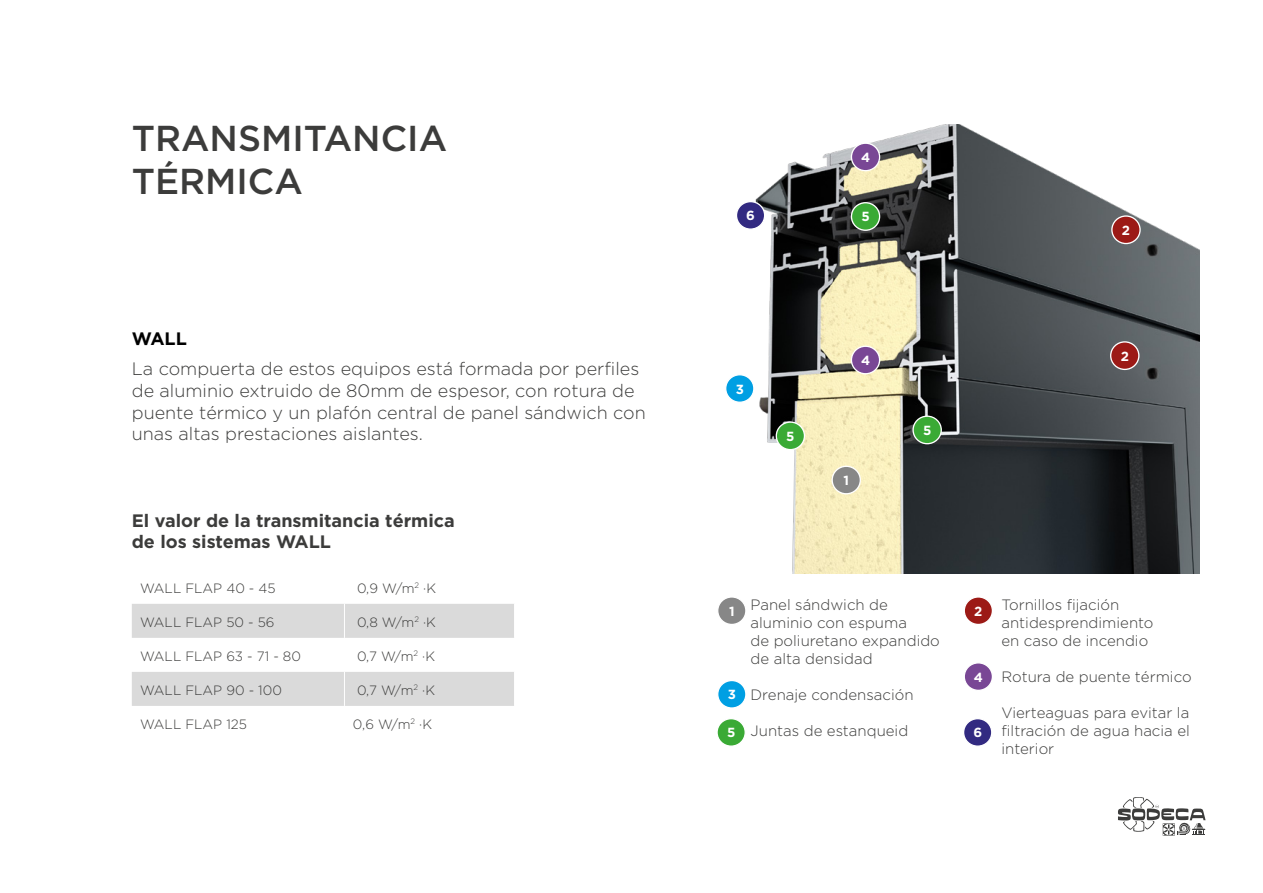
<style>
.page{position:relative;width:1263px;height:893px;background:#fff}
.page>*{position:absolute;margin:0;border:0;box-sizing:border-box;transform-origin:0 0}
.t1{font:500 36px/43.2px "Gotham";color:#3c3c3b}
.t2{font:300 18px/21.6px "Gotham";color:#3c3c3b}
.t3{font:700 18px/21.6px "Gotham";color:#3c3c3b}
.t4{font:700 18px "Gotham";color:#000}
.t5{font:300 15px/18px "Gotham";color:#3c3c3b}
.t6{font:300 13.5px "Gotham";color:#3c3c3b}
.t7{font:700 13.2px "Gotham";color:#fff}
</style>
<div class="page">
<svg style="left:1118px;top:797px;width:87px;height:39px"></svg>
<svg style="left:132px;top:604px;width:382px;height:102px"></svg>
<hr style="left:344px;top:604px;width:1px;height:34px;background:#fff">
<hr style="left:344px;top:672px;width:1px;height:34px;background:#fff">
<img style="left:729px;top:124px;width:470px;height:449px">
<div style="left:718px;top:597px;width:28px;height:27px;background:#878787;border-radius:50%"></div>
<div style="left:717px;top:596px;width:29px;height:29px;border:1px solid #fff;border-radius:50%"></div>
<div style="left:832px;top:466px;width:28px;height:28px;background:#878787;border-radius:50%"></div>
<div style="left:831px;top:466px;width:30px;height:28px;border:1px solid #fff;border-radius:50%"></div>
<div style="left:964px;top:597px;width:28px;height:27px;background:#9c1a16;border-radius:50%"></div>
<div style="left:963px;top:596px;width:30px;height:29px;border:1px solid #fff;border-radius:50%"></div>
<div style="left:718px;top:680px;width:28px;height:28px;background:#009fe3;border-radius:50%"></div>
<div style="left:717px;top:680px;width:29px;height:29px;border:1px solid #fff;border-radius:50%"></div>
<div style="left:964px;top:663px;width:28px;height:27px;background:#794795;border-radius:50%"></div>
<div style="left:963px;top:662px;width:30px;height:29px;border:1px solid #fff;border-radius:50%"></div>
<div style="left:717px;top:719px;width:28px;height:27px;background:#3aaa35;border-radius:50%"></div>
<div style="left:716px;top:718px;width:30px;height:29px;border:1px solid #fff;border-radius:50%"></div>
<div style="left:1111px;top:342px;width:28px;height:27px;background:#9c1a16;border-radius:50%"></div>
<div style="left:1110px;top:341px;width:29px;height:29px;border:1px solid #fff;border-radius:50%"></div>
<div style="left:1112px;top:216px;width:28px;height:28px;background:#9c1a16;border-radius:50%"></div>
<div style="left:1111px;top:215px;width:30px;height:29px;border:1px solid #fff;border-radius:50%"></div>
<div style="left:726px;top:375px;width:28px;height:27px;background:#009fe3;border-radius:50%"></div>
<div style="left:725px;top:374px;width:29px;height:29px;border:1px solid #fff;border-radius:50%"></div>
<div style="left:851px;top:346px;width:28px;height:28px;background:#794795;border-radius:50%"></div>
<div style="left:851px;top:346px;width:29px;height:28px;border:1px solid #fff;border-radius:50%"></div>
<div style="left:851px;top:143px;width:28px;height:28px;background:#794795;border-radius:50%"></div>
<div style="left:851px;top:143px;width:29px;height:28px;border:1px solid #fff;border-radius:50%"></div>
<div style="left:776px;top:422px;width:28px;height:28px;background:#3aaa35;border-radius:50%"></div>
<div style="left:776px;top:421px;width:29px;height:29px;border:1px solid #fff;border-radius:50%"></div>
<div style="left:913px;top:416px;width:28px;height:28px;background:#3aaa35;border-radius:50%"></div>
<div style="left:912px;top:416px;width:30px;height:28px;border:1px solid #fff;border-radius:50%"></div>
<div style="left:851px;top:203px;width:28px;height:27px;background:#3aaa35;border-radius:50%"></div>
<div style="left:851px;top:202px;width:29px;height:29px;border:1px solid #fff;border-radius:50%"></div>
<div style="left:963px;top:719px;width:29px;height:27px;background:#322a81;border-radius:50%"></div>
<div style="left:963px;top:718px;width:29px;height:29px;border:1px solid #fff;border-radius:50%"></div>
<div style="left:736px;top:202px;width:29px;height:27px;background:#322a81;border-radius:50%"></div>
<div style="left:736px;top:201px;width:29px;height:29px;border:1px solid #fff;border-radius:50%"></div>
<h1 class="t1" style="left:132px;top:116px;width:317px">TRANSMITANCIA<br>TÉRMICA</h1>
<p class="t4" style="left:132px;top:328px;width:57px">WALL</p>
<p class="t2" style="left:132px;top:358px;width:515px">La compuerta de estos equipos está formada por perfiles de aluminio extruido de 80mm de espesor, con rotura de puente térmico y un plafón central de panel sándwich con unas altas prestaciones aislantes.</p>
<p class="t3" style="left:132px;top:509px;width:324px">El valor de la transmitancia térmica de los sistemas WALL</p>
<p class="t6" style="left:140px;top:581px;width:137px">WALL FLAP 40 - 45</p>
<p class="t6" style="left:357px;top:581px;width:81px">0,9 W/m<sup>2</sup> ∙K</p>
<p class="t6" style="left:140px;top:615px;width:136px">WALL FLAP 50 - 56</p>
<p class="t6" style="left:357px;top:615px;width:80px">0,8 W/m<sup>2</sup> ∙K</p>
<p class="t6" style="left:140px;top:649px;width:162px">WALL FLAP 63 - 71 - 80</p>
<p class="t6" style="left:357px;top:649px;width:80px">0,7 W/m<sup>2</sup> ∙K</p>
<p class="t6" style="left:140px;top:683px;width:143px">WALL FLAP 90 - 100</p>
<p class="t6" style="left:357px;top:683px;width:80px">0,7 W/m<sup>2</sup> ∙K</p>
<p class="t6" style="left:140px;top:717px;width:108px">WALL FLAP 125</p>
<p class="t6" style="left:353px;top:717px;width:81px">0,6 W/m<sup>2</sup> ∙K</p>
<p class="t7" style="left:746px;top:208px;width:10px">6</p>
<p class="t7" style="left:861px;top:150px;width:11px">4</p>
<p class="t7" style="left:861px;top:209px;width:10px">5</p>
<p class="t7" style="left:1122px;top:222px;width:10px">2</p>
<p class="t7" style="left:736px;top:381px;width:10px">3</p>
<p class="t7" style="left:786px;top:429px;width:10px">5</p>
<p class="t7" style="left:861px;top:353px;width:11px">4</p>
<p class="t7" style="left:843px;top:473px;width:7px">1</p>
<p class="t7" style="left:923px;top:423px;width:10px">5</p>
<p class="t7" style="left:1121px;top:348px;width:10px">2</p>
<p class="t7" style="left:729px;top:603px;width:7px">1</p>
<p class="t7" style="left:728px;top:687px;width:10px">3</p>
<p class="t7" style="left:727px;top:725px;width:10px">5</p>
<p class="t5" style="left:750px;top:595px;width:191px">Panel sándwich de aluminio con espuma<br>de poliuretano expandido de alta densidad</p>
<p class="t5" style="left:750px;top:685px;width:165px">Drenaje condensación</p>
<p class="t5" style="left:750px;top:721px;width:159px">Juntas de estanqueid</p>
<p class="t7" style="left:974px;top:603px;width:10px">2</p>
<p class="t7" style="left:974px;top:669px;width:11px">4</p>
<p class="t7" style="left:973px;top:725px;width:10px">6</p>
<p class="t5" style="left:1001px;top:595px;width:154px">Tornillos fijación antidesprendimiento en caso de incendio</p>
<p class="t5" style="left:1001px;top:667px;width:192px">Rotura de puente térmico</p>
<p class="t5" style="left:1001px;top:703px;width:190px;text-align:justify">Vierteaguas para evitar la filtración de agua hacia el interior</p>
</div>
